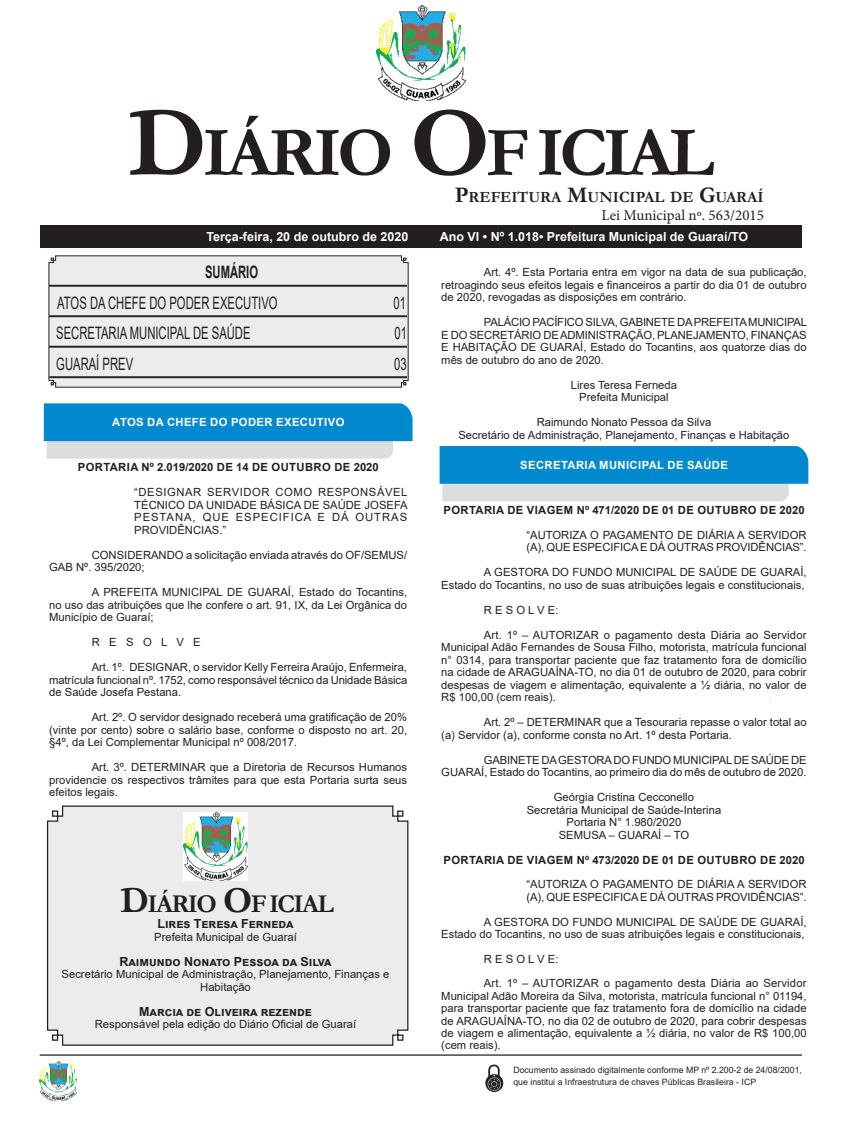
<style>
.page{position:relative;width:851px;height:1134px;background:#fff}
.page>*{position:absolute;margin:0;border:0;box-sizing:border-box;transform-origin:0 0}
.CORPO_DE_TEXTO{font:700 70.88px "Garamond";letter-spacing:-.06em;color:#231f20}
.CORPO_DE_TEXTO-2{font:700 25.88px "Garamond";letter-spacing:-.06em;color:#231f20}
.Nome_Secretário{font:17.12px "Arial";color:#231f20;scale:.66 1}
.Nome_Secretário-2{font:700 17.12px "Arial";color:#231f20;scale:.66 1}
.CORPO_DE_TEXTO-3{font:700 15.62px "Garamond";color:#231f20}
.t1{font:15px "Minion Pro";color:#231f20}
.t2{font:700 12.5px "Arial";color:#fff}
.Assinatura{font:700 12.5px "Arial";color:#231f20}
.CORPO_DE_TEXTO-4{font:11.25px/12.5px "Arial";color:#231f20;text-align:justify}
.Assinatura-2{font:11.25px/12.5px "Arial";color:#231f20;text-align:center}
.EMENTA{font:11.25px/12.5px "Arial";color:#231f20}
.TITULOS{font:700 11.25px "Arial";letter-spacing:.035em;color:#231f20}
.Chancela2{font:700 11.25px "Arial";letter-spacing:.035em;color:#fff}
.CORPO_DE_TEXTO-5{font:8.75px/12.5px "Arial";color:#231f20}
.s1{font-size:101.25px}
.s2{font-size:22.38px}
.s3{font-size:36.88px}
</style>
<div class="page">
<div style="left:40px;top:225px;width:761px;height:22px;background:#231f20"></div>
<hr style="left:40px;top:1054px;width:761px;height:2px;background:#231f20">
<img style="left:376px;top:5px;width:89px;height:95px">
<img style="left:40px;top:1061px;width:37px;height:39px">
<svg style="left:485px;top:1065px;width:18px;height:27px"></svg>
<div style="left:46px;top:805px;width:363px;height:241px;background:#ececee"></div>
<img style="left:183px;top:812px;width:64px;height:68px">
<svg style="left:48px;top:255px;width:360px;height:133px;background:#dcdcde"></svg>
<svg style="left:44px;top:403px;width:368px;height:56px;background:#49a5d5"></svg>
<svg style="left:439px;top:446px;width:369px;height:55px;background:#46a4d4"></svg>
<p class="CORPO_DE_TEXTO" style="left:128px;top:105px;width:587px"><span class="s1">D</span>IÁRIO <span class="s1">O</span>F ICIAL</p>
<p class="CORPO_DE_TEXTO-3" style="left:455px;top:186px;width:310px"><span class="s2">P</span>REFEITURA <span class="s2">M</span>UNICIPAL DE <span class="s2">G</span>UARAÍ</p>
<p class="t1" style="left:601px;top:205px;width:164px">Lei Municipal nº. 563/2015</p>
<p class="t2" style="left:206px;top:228px;width:203px">Terça-feira, 20 de outubro de 2020</p>
<p class="t2" style="left:439px;top:228px;width:310px">Ano VI • Nº 1.018• Prefeitura Municipal de Guaraí/TO</p>
<p class="Nome_Secretário-2" style="left:205px;top:260px;width:82px">SUMÁRIO</p>
<p class="Nome_Secretário" style="left:57px;top:291px;width:335px">ATOS DA CHEFE DO PODER EXECUTIVO</p>
<p class="Nome_Secretário" style="left:393px;top:291px;width:20px">01</p>
<p class="Nome_Secretário" style="left:56px;top:321px;width:296px">SECRETARIA MUNICIPAL DE SAÚDE</p>
<p class="Nome_Secretário" style="left:394px;top:321px;width:20px">01</p>
<p class="Nome_Secretário" style="left:56px;top:352px;width:118px">GUARAÍ PREV</p>
<p class="Nome_Secretário" style="left:394px;top:352px;width:20px">03</p>
<p class="Chancela2" style="left:112px;top:414px;width:233px">ATOS DA CHEFE DO PODER EXECUTIVO</p>
<p class="TITULOS" style="left:78px;top:459px;width:302px">PORTARIA Nº 2.019/2020 DE 14 DE OUTUBRO DE 2020</p>
<p class="EMENTA" style="left:134px;top:486px;width:275px;text-align:justify">“DESIGNAR SERVIDOR COMO RESPONSÁVEL TÉCNICO DA UNIDADE BÁSICA DE SAÚDE JOSEFA PESTANA, QUE ESPECIFICA E DÁ OUTRAS PROVIDÊNCIAS.”</p>
<p class="CORPO_DE_TEXTO-4" style="left:49px;top:548px;width:359px;text-indent:43px">CONSIDERANDO a solicitação enviada através do OF/SEMUS/<br>GAB Nº. 395/2020;</p>
<p class="CORPO_DE_TEXTO-4" style="left:49px;top:586px;width:359px;text-indent:43px">A PREFEITA MUNICIPAL DE GUARAÍ, Estado do Tocantins, no uso das atribuições que lhe confere o art. 91, IX, da Lei Orgânica do Município de Guaraí;</p>
<p class="CORPO_DE_TEXTO-4" style="left:92px;top:636px;width:111px">R E S O L V E</p>
<p class="CORPO_DE_TEXTO-4" style="left:49px;top:661px;width:359px;text-indent:43px">Art. 1º. DESIGNAR, o servidor Kelly Ferreira Araújo, Enfermeira, matrícula funcional nº. 1752, como responsável técnico da Unidade Básica de Saúde Josefa Pestana.</p>
<p class="CORPO_DE_TEXTO-4" style="left:49px;top:711px;width:359px;text-indent:43px">Art. 2º. O servidor designado receberá uma gratificação de 20% (vinte por cento) sobre o salário base, conforme o disposto no art. 20, §4º, da Lei Complementar Municipal nº 008/2017.</p>
<p class="CORPO_DE_TEXTO-4" style="left:49px;top:761px;width:359px;text-indent:43px">Art. 3º. DETERMINAR que a Diretoria de Recursos Humanos providencie os respectivos trâmites para que esta Portaria surta seus efeitos legais.</p>
<p class="CORPO_DE_TEXTO-2" style="left:120px;top:886px;width:215px"><span class="s3">D</span>IÁRIO <span class="s3">O</span>F ICIAL</p>
<p class="Assinatura" style="left:157px;top:915px;width:138px">Lires Teresa Ferneda</p>
<p class="Assinatura-2" style="left:154px;top:930px;width:144px">Prefeita Municipal de Guaraí</p>
<p class="Assinatura" style="left:119px;top:952px;width:214px">Raimundo Nonato Pessoa da Silva</p>
<p class="Assinatura-2" style="left:62px;top:968px;width:329px">Secretário Municipal de Administração, Planejamento, Finanças e<br>Habitação</p>
<p class="Assinatura" style="left:139px;top:1002px;width:174px">Marcia de Oliveira rezende</p>
<p class="Assinatura-2" style="left:95px;top:1018px;width:263px">Responsável pela edição do Diário Oficial de Guaraí</p>
<p class="CORPO_DE_TEXTO-4" style="left:441px;top:266px;width:367px;text-indent:43px">Art. 4º. Esta Portaria entra em vigor na data de sua publicação, retroagindo seus efeitos legais e financeiros a partir do dia 01 de outubro de 2020, revogadas as disposições em contrário.</p>
<p class="CORPO_DE_TEXTO-4" style="left:441px;top:316px;width:367px;text-indent:43px">PALÁCIO PACÍFICO SILVA, GABINETE DA PREFEITA MUNICIPAL E DO SECRETÁRIO DE ADMINISTRAÇÃO, PLANEJAMENTO, FINANÇAS E HABITAÇÃO DE GUARAÍ, Estado do Tocantins, aos quatorze dias do mês de outubro do ano de 2020.</p>
<p class="Assinatura-2" style="left:570px;top:378px;width:108px">Lires Teresa Ferneda</p>
<p class="Assinatura-2" style="left:579px;top:391px;width:91px">Prefeita Municipal</p>
<p class="Assinatura-2" style="left:536px;top:416px;width:176px">Raimundo Nonato Pessoa da Silva</p>
<p class="Assinatura-2" style="left:458px;top:428px;width:332px">Secretário de Administração, Planejamento, Finanças e Habitação</p>
<p class="Chancela2" style="left:520px;top:457px;width:209px">SECRETARIA MUNICIPAL DE SAÚDE</p>
<p class="TITULOS" style="left:443px;top:502px;width:362px">PORTARIA DE VIAGEM Nº 471/2020 DE 01 DE OUTUBRO DE 2020</p>
<p class="EMENTA" style="left:526px;top:528px;width:282px">“AUTORIZA O PAGAMENTO DE DIÁRIA A SERVIDOR (A), QUE ESPECIFICA E DÁ OUTRAS PROVIDÊNCIAS”.</p>
<p class="CORPO_DE_TEXTO-4" style="left:441px;top:566px;width:367px;text-align:right">A GESTORA DO FUNDO MUNICIPAL DE SAÚDE DE GUARAÍ,<br>Estado do Tocantins, no uso de suas atribuições legais e constitucionais,</p>
<p class="CORPO_DE_TEXTO-4" style="left:484px;top:603px;width:76px">R E S O L V E:</p>
<p class="CORPO_DE_TEXTO-4" style="left:441px;top:628px;width:367px;text-indent:43px">Art. 1º – AUTORIZAR o pagamento desta Diária ao Servidor Municipal Adão Fernandes de Sousa Filho, motorista, matrícula funcional n° 0314, para transportar paciente que faz tratamento fora de domicílio na cidade de ARAGUAÍNA-TO, no dia 01 de outubro de 2020, para cobrir despesas de viagem e alimentação, equivalente a ½ diária, no valor de R$ 100,00 (cem reais).</p>
<p class="CORPO_DE_TEXTO-4" style="left:441px;top:716px;width:367px;text-indent:43px">Art. 2º – DETERMINAR que a Tesouraria repasse o valor total ao (a) Servidor (a), conforme consta no Art. 1º desta Portaria.</p>
<p class="CORPO_DE_TEXTO-4" style="left:441px;top:753px;width:367px;text-align:right">GABINETE DA GESTORA DO FUNDO MUNICIPAL DE SAÚDE DE<br>GUARAÍ, Estado do Tocantins, ao primeiro dia do mês de outubro de 2020.</p>
<p class="Assinatura-2" style="left:553px;top:791px;width:142px">Geórgia Cristina Cecconello</p>
<p class="Assinatura-2" style="left:526px;top:803px;width:196px">Secretária Municipal de Saúde-Interina</p>
<p class="Assinatura-2" style="left:566px;top:816px;width:116px">Portaria N° 1.980/2020</p>
<p class="Assinatura-2" style="left:558px;top:828px;width:132px">SEMUSA – GUARAÍ – TO</p>
<p class="TITULOS" style="left:443px;top:852px;width:362px">PORTARIA DE VIAGEM Nº 473/2020 DE 01 DE OUTUBRO DE 2020</p>
<p class="EMENTA" style="left:526px;top:878px;width:282px">“AUTORIZA O PAGAMENTO DE DIÁRIA A SERVIDOR (A), QUE ESPECIFICA E DÁ OUTRAS PROVIDÊNCIAS”.</p>
<p class="CORPO_DE_TEXTO-4" style="left:441px;top:915px;width:367px;text-align:right">A GESTORA DO FUNDO MUNICIPAL DE SAÚDE DE GUARAÍ,<br>Estado do Tocantins, no uso de suas atribuições legais e constitucionais,</p>
<p class="CORPO_DE_TEXTO-4" style="left:484px;top:952px;width:76px">R E S O L V E:</p>
<p class="CORPO_DE_TEXTO-4" style="left:441px;top:977px;width:367px;text-indent:43px">Art. 1º – AUTORIZAR o pagamento desta Diária ao Servidor Municipal Adão Moreira da Silva, motorista, matrícula funcional n° 01194, para transportar paciente que faz tratamento fora de domicílio na cidade de ARAGUAÍNA-TO, no dia 02 de outubro de 2020, para cobrir despesas de viagem e alimentação, equivalente a ½ diária, no valor de R$ 100,00 (cem reais).</p>
<p class="CORPO_DE_TEXTO-5" style="left:513px;top:1063px;width:290px">Documento assinado digitalmente conforme MP nº 2.200-2 de 24/08/2001, que institui a Infraestrutura de chaves Públicas Brasileira - ICP</p>
</div>
